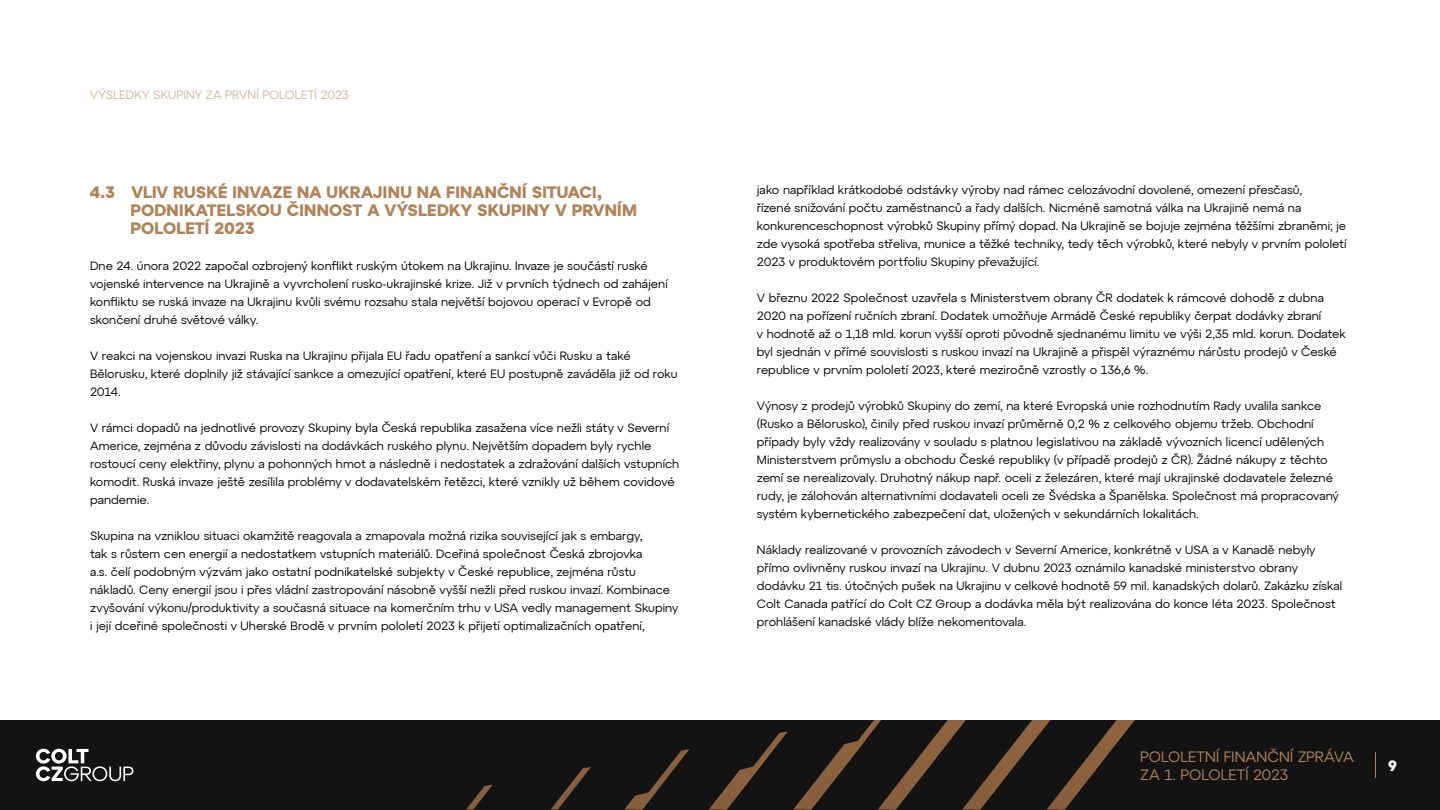
<style>
.page{position:relative;width:1440px;height:810px;background:#fff}
.page>*{position:absolute;margin:0;border:0;box-sizing:border-box;transform-origin:0 0}
.t1{font:700 16.5px/18px "Atyp Colt CZ";letter-spacing:.005em;color:#b18358}
.t2{font:15px/18px "Atyp Colt CZ";letter-spacing:.005em;color:#b18358}
.t3{font:700 15px "Atyp Colt CZ";color:#fff}
.t4{font:12px/18px "Atyp Colt CZ";color:#000}
.t5{font:12px "Atyp Colt CZ";letter-spacing:.005em;color:#d2b69b}
</style>
<div class="page">
<div style="left:0;top:720px;width:1440px;height:90px;background:#141314"></div>
<svg style="left:466px;top:785px;width:27px;height:24px"></svg>
<svg style="left:551px;top:767px;width:40px;height:42px"></svg>
<svg style="left:625px;top:749px;width:64px;height:60px"></svg>
<svg style="left:709px;top:720px;width:426px;height:89px"></svg>
<svg style="left:36px;top:749px;width:97px;height:32px"></svg>
<svg style="left:1375px;top:752px;width:1px;height:26px"></svg>
<p class="t5" style="left:90px;top:86px;width:261px">VÝSLEDKY SKUPINY ZA PRVNÍ POLOLETÍ 2023</p>
<h1 class="t1" style="left:130px;top:182px;width:508px;text-indent:-40px">4.3 VLIV RUSKÉ INVAZE NA UKRAJINU NA FINANČNÍ SITUACI,<br>PODNIKATELSKOU ČINNOST A VÝSLEDKY SKUPINY V PRVNÍM<br>POLOLETÍ 2023</h1>
<p class="t4" style="left:90px;top:256px;width:579px">Dne 24. února 2022 započal ozbrojený konflikt ruským útokem na Ukrajinu. Invaze je součástí ruské vojenské intervence na Ukrajině a vyvrcholení rusko-ukrajinské krize. Již v prvních týdnech od zahájení konfliktu se ruská invaze na Ukrajinu kvůli svému rozsahu stala největší bojovou operací v Evropě od skončení druhé světové války.</p>
<p class="t4" style="left:90px;top:346px;width:589px">V reakci na vojenskou invazi Ruska na Ukrajinu přijala EU řadu opatření a sankcí vůči Rusku a také<br>Bělorusku, které doplnily již stávající sankce a omezující opatření, které EU postupně zaváděla již od roku<br>2014.</p>
<p class="t4" style="left:90px;top:418px;width:591px">V rámci dopadů na jednotlivé provozy Skupiny byla Česká republika zasažena více nežli státy v Severní Americe, zejména z důvodu závislosti na dodávkách ruského plynu. Největším dopadem byly rychle rostoucí ceny elektřiny, plynu a pohonných hmot a následně i nedostatek a zdražování dalších vstupních komodit. Ruská invaze ještě zesílila problémy v dodavatelském řetězci, které vznikly už během covidové pandemie.</p>
<p class="t4" style="left:90px;top:526px;width:590px">Skupina na vzniklou situaci okamžitě reagovala a zmapovala možná rizika související jak s embargy,<br>tak s růstem cen energií a nedostatkem vstupních materiálů. Dceřiná společnost Česká zbrojovka<br>a.s. čelí podobným výzvám jako ostatní podnikatelské subjekty v České republice, zejména růstu nákladů. Ceny energií jsou i přes vládní zastropování násobně vyšší nežli před ruskou invazí. Kombinace zvyšování výkonu/produktivity a současná situace na komerčním trhu v USA vedly management Skupiny i její dceřiné společnosti v Uherské Brodě v prvním pololetí 2023 k přijetí optimalizačních opatření,</p>
<p class="t4" style="left:757px;top:181px;width:591px">jako například krátkodobé odstávky výroby nad rámec celozávodní dovolené, omezení přesčasů,<br>řízené snižování počtu zaměstnanců a řady dalších. Nicméně samotná válka na Ukrajině nemá na konkurenceschopnost výrobků Skupiny přímý dopad. Na Ukrajině se bojuje zejména těžšími zbraněmi; je zde vysoká spotřeba střeliva, munice a těžké techniky, tedy těch výrobků, které nebyly v prvním pololetí 2023 v produktovém portfoliu Skupiny převažující.</p>
<p class="t4" style="left:757px;top:289px;width:591px">V březnu 2022 Společnost uzavřela s Ministerstvem obrany ČR dodatek k rámcové dohodě z dubna 2020 na pořízení ručních zbraní. Dodatek umožňuje Armádě České republiky čerpat dodávky zbraní<br>v hodnotě až o 1,18 mld. korun vyšší oproti původně sjednanému limitu ve výši 2,35 mld. korun. Dodatek byl sjednán v přímé souvislosti s ruskou invazí na Ukrajině a přispěl výraznému nárůstu prodejů v České republice v prvním pololetí 2023, které meziročně vzrostly o 136,6 %.</p>
<p class="t4" style="left:757px;top:397px;width:584px">Výnosy z prodejů výrobků Skupiny do zemí, na které Evropská unie rozhodnutím Rady uvalila sankce (Rusko a Bělorusko), činily před ruskou invazí průměrně 0,2 % z celkového objemu tržeb. Obchodní případy byly vždy realizovány v souladu s platnou legislativou na základě vývozních licencí udělených Ministerstvem průmyslu a obchodu České republiky (v případě prodejů z ČR). Žádné nákupy z těchto zemí se nerealizovaly. Druhotný nákup např. oceli z železáren, které mají ukrajinské dodavatele železné rudy, je zálohován alternativními dodavateli oceli ze Švédska a Španělska. Společnost má propracovaný systém kybernetického zabezpečení dat, uložených v sekundárních lokalitách.</p>
<p class="t4" style="left:757px;top:541px;width:587px">Náklady realizované v provozních závodech v Severní Americe, konkrétně v USA a v Kanadě nebyly přímo ovlivněny ruskou invazí na Ukrajinu. V dubnu 2023 oznámilo kanadské ministerstvo obrany dodávku 21 tis. útočných pušek na Ukrajinu v celkové hodnotě 59 mil. kanadských dolarů. Zakázku získal Colt Canada patřící do Colt CZ Group a dodávka měla být realizována do konce léta 2023. Společnost prohlášení kanadské vlády blíže nekomentovala.</p>
<p class="t2" style="left:1140px;top:747px;width:215px">POLOLETNÍ FINANČNÍ ZPRÁVA<br>ZA 1. POLOLETÍ 2023</p>
<p class="t3" style="left:1388px;top:754px;width:10px">9</p>
</div>
